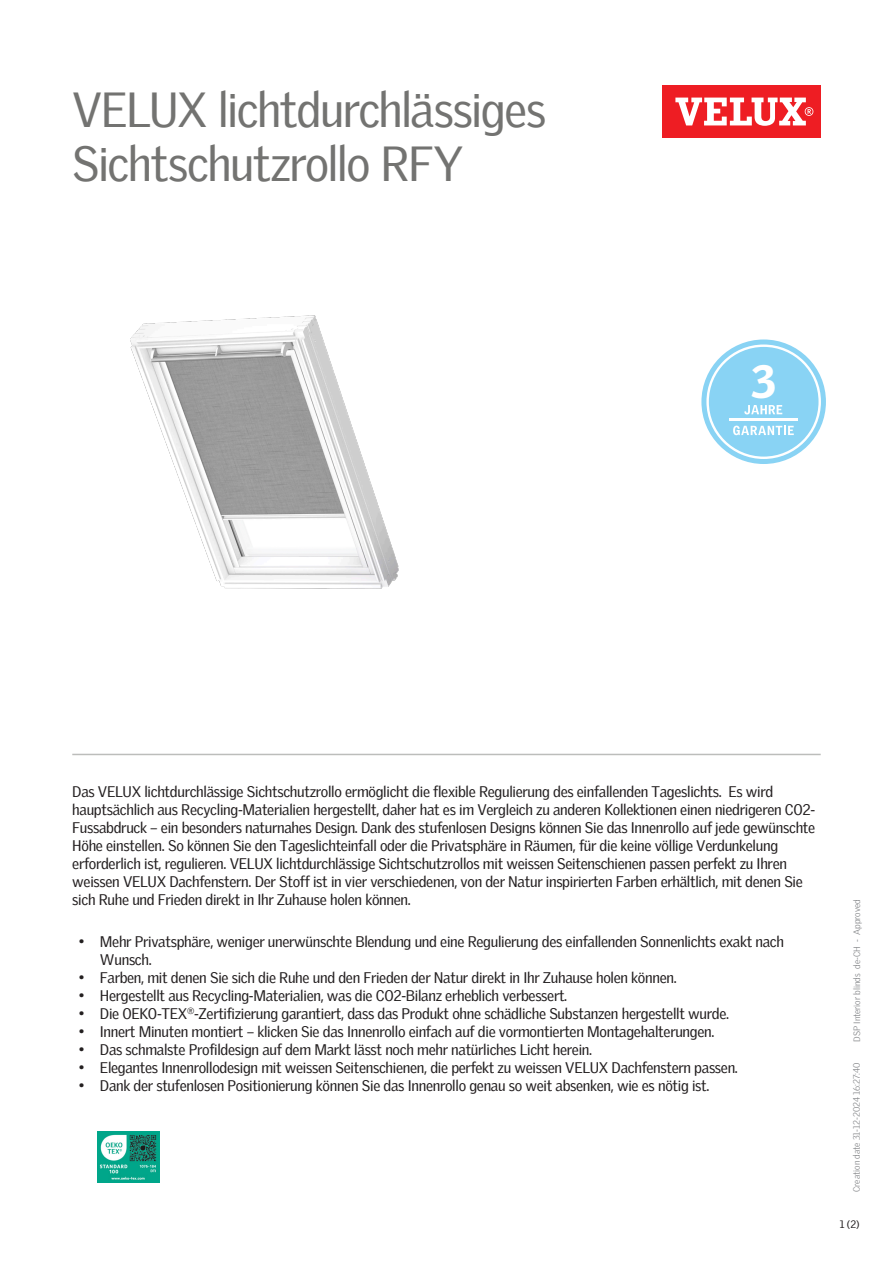
<style>
.page{position:relative;width:893px;height:1263px;background:#fff}
.page>*{position:absolute;margin:0;border:0;box-sizing:border-box;transform-origin:0 0}
.Headline{font:48px/54px "Velux Gothic";letter-spacing:-.03em;color:#737371}
.t1{font:900 45.3px "Velux Gothic";color:#fff}
.Body_Regular{font:15px/18px "Velux Gothic";letter-spacing:-.02em;color:#231f20}
.t2{font:10.5px "Velux Gothic";color:#231f20}
.t3{font:300 9px "Velux Gothic";color:#7c7e81}
</style>
<div class="page">
<div style="left:662px;top:85px;width:159px;height:53px;background:#ee1d23"></div>
<svg style="left:675px;top:98px;width:138px;height:28px"></svg>
<hr style="left:72px;top:754px;width:749px;height:1px;background:#bcbdbb">
<img style="left:98px;top:1131px;width:61px;height:51px">
<img style="left:130px;top:315px;width:269px;height:274px">
<svg style="left:701px;top:339px;width:125px;height:125px"></svg>
<p class="Headline" style="left:72px;top:79px;width:476px">VELUX lichtdurchlässiges<br>Sichtschutzrollo RFY</p>
<p class="t1" style="left:751px;top:353px;width:26px">3</p>
<p class="Body_Regular" style="left:72px;top:781px;width:744px">Das VELUX lichtdurchlässige Sichtschutzrollo ermöglicht die flexible Regulierung des einfallenden Tageslichts. Es wird hauptsächlich aus Recycling-Materialien hergestellt, daher hat es im Vergleich zu anderen Kollektionen einen niedrigeren CO2- Fussabdruck – ein besonders naturnahes Design. Dank des stufenlosen Designs können Sie das Innenrollo auf jede gewünschte Höhe einstellen. So können Sie den Tageslichteinfall oder die Privatsphäre in Räumen, für die keine völlige Verdunkelung erforderlich ist, regulieren. VELUX lichtdurchlässige Sichtschutzrollos mit weissen Seitenschienen passen perfekt zu Ihren weissen VELUX Dachfenstern. Der Stoff ist in vier verschiedenen, von der Natur inspirierten Farben erhältlich, mit denen Sie sich Ruhe und Frieden direkt in Ihr Zuhause holen können.</p>
<p class="Body_Regular" style="left:100px;top:932px;width:685px;text-indent:-21px">• Mehr Privatsphäre, weniger unerwünschte Blendung und eine Regulierung des einfallenden Sonnenlichts exakt nach<br>Wunsch.</p>
<p class="Body_Regular" style="left:79px;top:968px;width:600px">• Farben, mit denen Sie sich die Ruhe und den Frieden der Natur direkt in Ihr Zuhause holen können.</p>
<p class="Body_Regular" style="left:79px;top:986px;width:490px">• Hergestellt aus Recycling-Materialien, was die CO2-Bilanz erheblich verbessert.</p>
<p class="Body_Regular" style="left:79px;top:1004px;width:652px">• Die OEKO-TEX<sup>®</sup>-Zertifizierung garantiert, dass das Produkt ohne schädliche Substanzen hergestellt wurde.</p>
<p class="Body_Regular" style="left:79px;top:1022px;width:637px">• Innert Minuten montiert – klicken Sie das Innenrollo einfach auf die vormontierten Montagehalterungen.</p>
<p class="Body_Regular" style="left:79px;top:1040px;width:515px">• Das schmalste Profildesign auf dem Markt lässt noch mehr natürliches Licht herein.</p>
<p class="Body_Regular" style="left:79px;top:1058px;width:661px">• Elegantes Innenrollodesign mit weissen Seitenschienen, die perfekt zu weissen VELUX Dachfenstern passen.</p>
<p class="Body_Regular" style="left:79px;top:1076px;width:632px">• Dank der stufenlosen Positionierung können Sie das Innenrollo genau so weit absenken, wie es nötig ist.</p>
<p class="t3" style="left:850px;top:1042px;width:144px;rotate:-90deg">DSP Interior blinds de-CH - Approved</p>
<p class="t3" style="left:850px;top:1192px;width:131px;rotate:-90deg">Creation date 31-12-2024 16:27:40</p>
<p class="t2" style="left:840px;top:1216px;width:21px">1 (2)</p>
</div>
